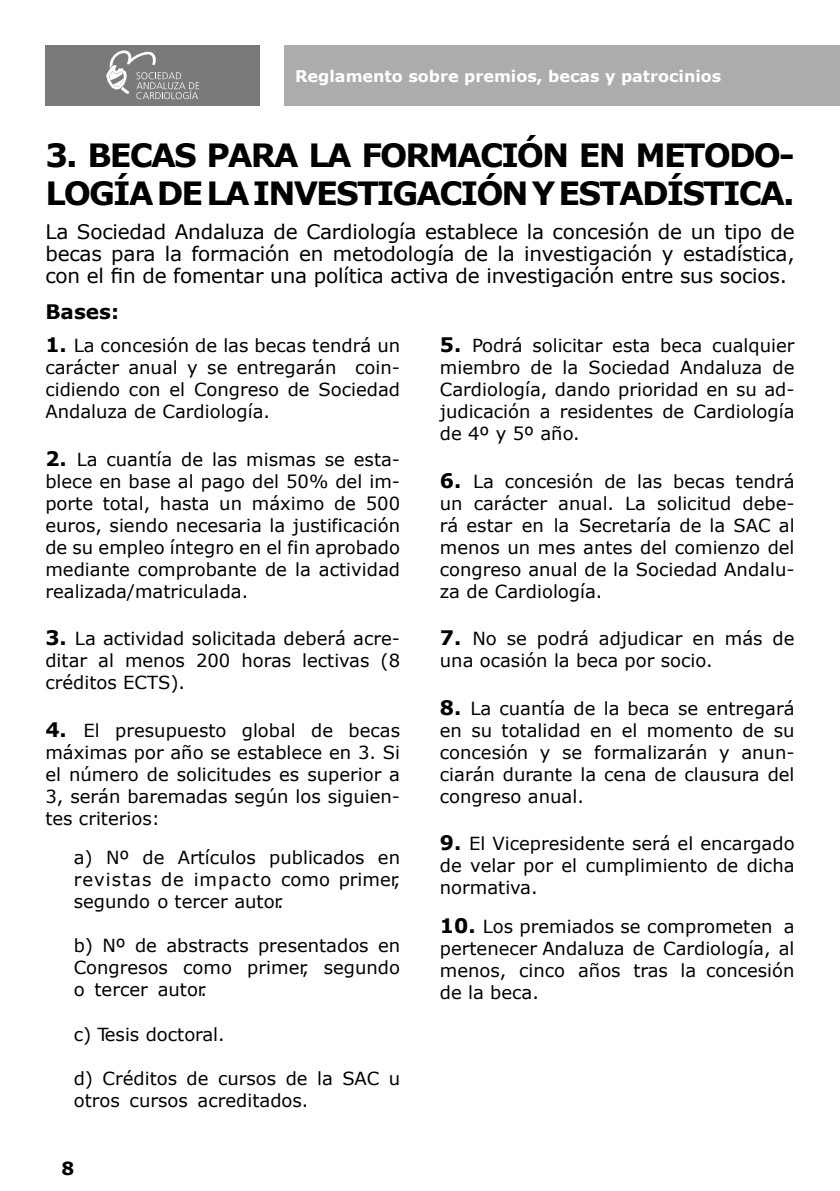
<style>
.page{position:relative;width:840px;height:1191px;background:#fff}
.page>*{position:absolute;margin:0;border:0;box-sizing:border-box;transform-origin:0 0}
.t1{font:700 32px/38.4px "Verdana";letter-spacing:-.06em;color:#000}
.t2{font:20px/22px "Verdana";letter-spacing:-.01em;color:#000;text-align:justify}
.t3{font:700 20px "Verdana";color:#000}
.t4{font:18px/22px "Verdana";color:#000;text-align:justify}
.t5{font:700 18px "Verdana";color:#000}
.t6{font:700 16px "Verdana";color:#fff}
.s1{font-weight:700;font-size:20px}
</style>
<div class="page">
<div style="left:284px;top:45px;width:555px;height:61px;background:#abacae"></div>
<div style="left:45px;top:45px;width:215px;height:61px;background:#797a7c"></div>
<svg style="left:106px;top:50px;width:93px;height:49px"></svg>
<p class="t6" style="left:295px;top:64px;width:427px">Reglamento sobre premios, becas y patrocinios</p>
<h1 class="t1" style="left:45px;top:135px;width:750px">3. BECAS PARA LA FORMACIÓN EN METODO-<br>LOGÍA DE LA INVESTIGACIÓN Y ESTADÍSTICA.</h1>
<p class="t2" style="left:45px;top:220px;width:750px">La Sociedad Andaluza de Cardiología establece la concesión de un tipo de becas para la formación en metodología de la investigación y estadística, con el fin de fomentar una política activa de investigación entre sus socios.</p>
<p class="t3" style="left:45px;top:297px;width:75px">Bases:</p>
<p class="t4" style="left:45px;top:334px;width:356px"><span class="s1">1.</span> La concesión de las becas tendrá un carácter anual y se entregarán coin&shy;cidiendo con el Congreso de Sociedad Andaluza de Cardiología.</p>
<p class="t4" style="left:45px;top:448px;width:356px"><span class="s1">2.</span> La cuantía de las mismas se esta&shy;blece en base al pago del 50% del im&shy;porte total, hasta un máximo de 500 euros, siendo necesaria la justificación de su empleo íntegro en el fin aprobado mediante comprobante de la actividad realizada/matriculada.</p>
<p class="t4" style="left:45px;top:627px;width:356px"><span class="s1">3.</span> La actividad solicitada deberá acre&shy;ditar al menos 200 horas lectivas (8 créditos ECTS).</p>
<p class="t4" style="left:45px;top:719px;width:356px"><span class="s1">4.</span> El presupuesto global de becas máximas por año se establece en 3. Si el número de solicitudes es superior a 3, serán baremadas según los siguien&shy;tes criterios:</p>
<p class="t4" style="left:74px;top:846px;width:328px">a) Nº de Artículos publicados en revistas de impacto como primer, segundo o tercer autor.</p>
<p class="t4" style="left:74px;top:934px;width:328px">b) Nº de abstracts presentados en Congresos como primer, segundo o tercer autor.</p>
<p class="t4" style="left:74px;top:1023px;width:152px">c) Tesis doctoral.</p>
<p class="t4" style="left:74px;top:1067px;width:328px">d) Créditos de cursos de la SAC u otros cursos acreditados.</p>
<p class="t5" style="left:61px;top:1155px;width:14px">8</p>
<p class="t4" style="left:439px;top:334px;width:356px"><span class="s1">5.</span> Podrá solicitar esta beca cualquier miembro de la Sociedad Andaluza de Cardiología, dando prioridad en su ad&shy;judicación a residentes de Cardiología de 4º y 5º año.</p>
<p class="t4" style="left:439px;top:470px;width:356px"><span class="s1">6.</span> La concesión de las becas tendrá un carácter anual. La solicitud debe&shy;rá estar en la Secretaría de la SAC al menos un mes antes del comienzo del congreso anual de la Sociedad Andalu&shy;za de Cardiología.</p>
<p class="t4" style="left:439px;top:627px;width:356px"><span class="s1">7.</span> No se podrá adjudicar en más de una ocasión la beca por socio.</p>
<p class="t4" style="left:439px;top:697px;width:356px"><span class="s1">8.</span> La cuantía de la beca se entregará en su totalidad en el momento de su concesión y se formalizarán y anun&shy;ciarán durante la cena de clausura del congreso anual.</p>
<p class="t4" style="left:439px;top:832px;width:356px"><span class="s1">9.</span> El Vicepresidente será el encargado de velar por el cumplimiento de dicha normativa.</p>
<p class="t4" style="left:439px;top:915px;width:356px"><span class="s1">10.</span> Los premiados se comprometen a pertenecer Andaluza de Cardiología, al menos, cinco años tras la concesión de la beca.</p>
</div>
